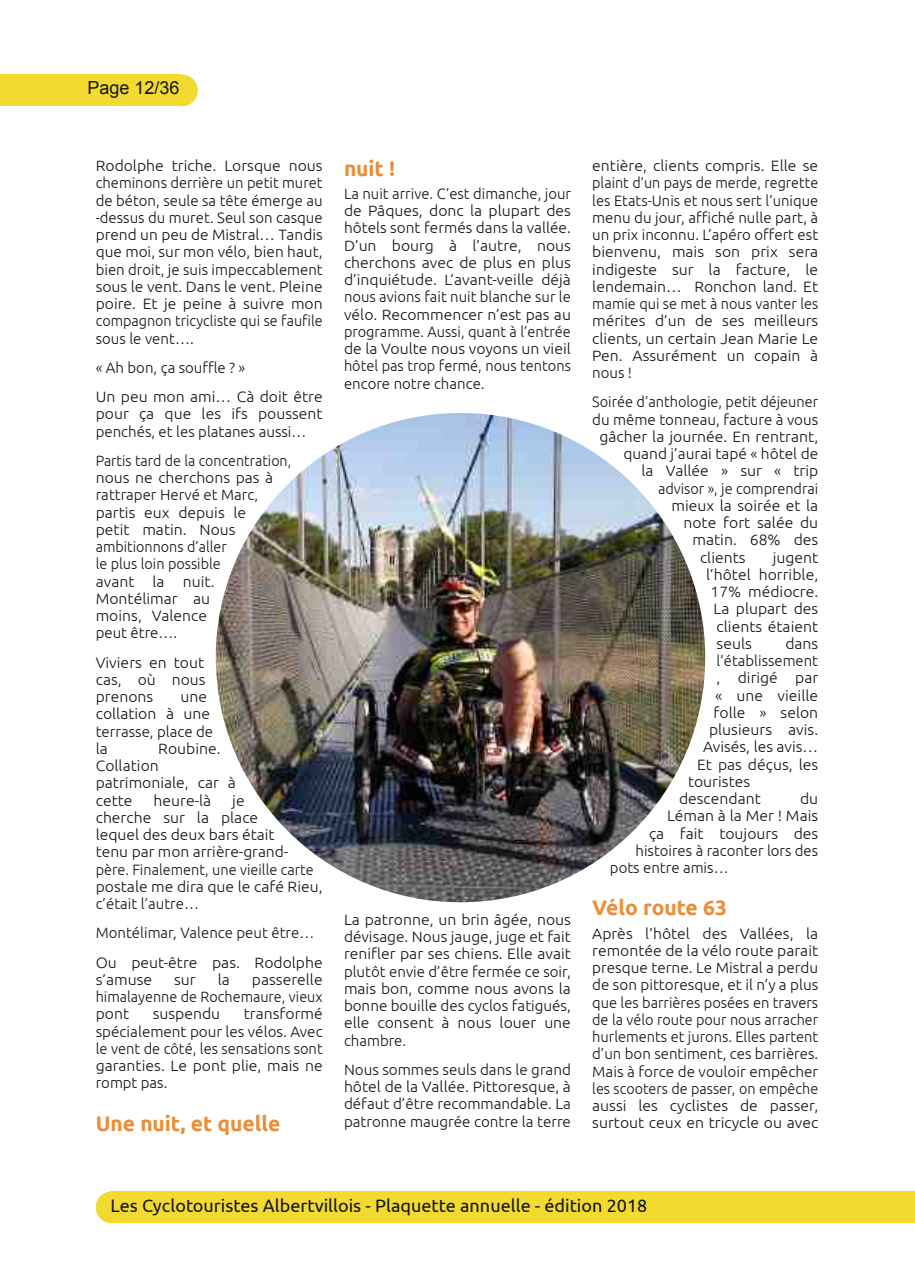
<style>
.page{position:relative;width:915px;height:1285px;background:#fff}
.page>*{position:absolute;margin:0;border:0;box-sizing:border-box;transform-origin:0 0}
.t1{font:700 21px "Ubuntu";letter-spacing:-.005em;color:#e98e39}
.t2{font:18px "Ubuntu";color:#171513}
.t3{font:18px "Arial";color:#171513}
.t4{font:300 15px/17.2px "Ubuntu";color:#171513;text-align:justify;scale:1.05 1}
.t5{font:300 15px/17.2px "Ubuntu";color:#171513}
.t6{font:300 15px/17.2px "Ubuntu";color:#171513;scale:.95 1}
.t7{font:300 15px "Ubuntu";color:#171513;scale:.96 1}
.t8{font:300 15px "Ubuntu";color:#171513;scale:1.04 1}
</style>
<div class="page">
<div style="left:166px;top:74px;width:32px;height:32px;background:#f3da31;border-radius:50%"></div>
<div style="left:0;top:74px;width:181px;height:32px;background:#f3da31"></div>
<div style="left:96px;top:1191px;width:32px;height:31px;background:#f3da31;border-radius:50%"></div>
<div style="left:110px;top:1191px;width:804px;height:31px;background:#f3da31"></div>
<img style="left:216px;top:413px;width:489px;height:489px;border-radius:50%">
<p class="t3" style="left:87px;top:78px;width:94px">Page 12/36</p>
<p class="t4" style="left:96px;top:157px;width:217px">Rodolphe triche. Lorsque nous cheminons derrière un petit muret de béton, seule sa tête émerge au -dessus du muret. Seul son casque prend un peu de Mistral… Tandis que moi, sur mon vélo, bien haut, bien droit, je suis impeccablement sous le vent. Dans le vent. Pleine poire. Et je peine à suivre mon compagnon tricycliste qui se faufile sous le vent….</p>
<p class="t5" style="left:96px;top:352px;width:228px;line-height:29.2px">« Ah bon, ça souffle ? »<br>Un peu mon ami… Cà doit être</p>
<p class="t4" style="left:96px;top:405px;width:217px">pour ça que les ifs poussent penchés, et les platanes aussi…</p>
<p class="t6" style="left:96px;top:451px;width:207px">Partis tard de la concentration, nous ne cherchons pas à rattraper Hervé et Marc, partis eux depuis le<br>petit matin. Nous ambitionnons d’aller<br>le plus loin possible<br>avant la nuit.<br>Montélimar au<br>moins, Valence<br>peut être….</p>
<p class="t4" style="left:96px;top:653px;width:106px">Viviers en tout cas, où nous prenons</p>
<p class="t4" style="left:96px;top:687px;width:113px;text-align:left;text-indent:85px">une collation à une terrasse, place de la</p>
<p class="t4" style="left:96px;top:739px;width:135px;text-align:left;text-indent:63px">Roubine.<br>Collation patrimoniale, car à cette</p>
<p class="t4" style="left:153px;top:791px;width:56px">heure-là</p>
<p class="t4" style="left:96px;top:791px;width:217px;text-align:left;text-indent:136px">je<br>cherche sur la place<br>lequel des deux bars était<br>tenu par mon arrière-grand&shy;père. Finalement, une vieille carte postale me dira que le café Rieu, c’était l’autre…</p>
<p class="t5" style="left:96px;top:918px;width:228px;line-height:29.2px">Montélimar, Valence peut être…<br>Ou peut-être pas. Rodolphe</p>
<p class="t4" style="left:96px;top:970px;width:55px">s’amuse</p>
<p class="t4" style="left:174px;top:970px;width:22px">sur</p>
<p class="t4" style="left:218px;top:970px;width:13px">la</p>
<p class="t4" style="left:96px;top:970px;width:217px;text-indent:156px">passerelle himalayenne de Rochemaure, vieux pont</p>
<p class="t4" style="left:96px;top:1004px;width:217px;text-indent:148px">transformé spécialement pour les vélos. Avec le vent de côté, les sensations sont garanties. Le pont plie, mais ne rompt pas.</p>
<h1 class="t1" style="left:96px;top:1110px;width:186px">Une nuit, et quelle</h1>
<p class="t4" style="left:153px;top:1004px;width:66px">suspendu</p>
<h1 class="t1" style="left:344px;top:156px;width:53px">nuit !</h1>
<p class="t5" style="left:344px;top:185px;width:228px;text-align:justify">La nuit arrive. C’est dimanche, jour de Pâques, donc la plupart des hôtels sont fermés dans la vallée.<br>D’un bourg à l’autre, nous cherchons avec de plus en plus d’inquiétude. L’avant-veille déjà nous avions fait nuit blanche sur le vélo. Recommencer n’est pas au programme. Aussi, quant à l’entrée de la Voulte nous voyons un vieil hôtel pas trop fermé, nous tentons encore notre chance.</p>
<p class="t4" style="left:344px;top:910px;width:217px">La patronne, un brin âgée, nous dévisage. Nous jauge, juge et fait renifler par ses chiens. Elle avait plutôt envie d’être fermée ce soir, mais bon, comme nous avons la bonne bouille des cyclos fatigués, elle consent à nous louer une chambre.</p>
<p class="t5" style="left:344px;top:1060px;width:228px;text-align:justify">Nous sommes seuls dans le grand hôtel de la Vallée. Pittoresque, à défaut d’être recommandable. La patronne maugrée contre la terre</p>
<p class="t4" style="left:592px;top:157px;width:217px">entière, clients compris. Elle se plaint d’un pays de merde, regrette les Etats-Unis et nous sert l’unique menu du jour, affiché nulle part, à un prix inconnu. L’apéro offert est bienvenu, mais son prix sera indigeste sur la facture, le lendemain… Ronchon land. Et mamie qui se met à nous vanter les mérites d’un de ses meilleurs clients, un certain Jean Marie Le Pen. Assurément un copain à nous !</p>
<p class="t5" style="left:592px;top:393px;width:227px">Soirée d’anthologie, petit déjeuner</p>
<p class="t5" style="left:592px;top:410px;width:227px">du même tonneau, facture à vous</p>
<p class="t4" style="left:599px;top:427px;width:210px">gâcher la journée. En rentrant,</p>
<p class="t5" style="left:623px;top:445px;width:196px">quand j’aurai tapé « hôtel de</p>
<p class="t4" style="left:641px;top:462px;width:170px">la Vallée » sur « trip</p>
<p class="t7" style="left:657px;top:479px;width:168px">advisor », je comprendrai</p>
<p class="t4" style="left:671px;top:496px;width:141px">mieux la soirée et la</p>
<p class="t4" style="left:683px;top:514px;width:130px">note fort salée du</p>
<p class="t4" style="left:692px;top:531px;width:121px">matin. 68% des</p>
<p class="t4" style="left:699px;top:548px;width:45px">clients</p>
<p class="t4" style="left:772px;top:548px;width:45px">jugent</p>
<p class="t4" style="left:705px;top:565px;width:108px">l’hôtel horrible,</p>
<p class="t4" style="left:710px;top:583px;width:104px">17% médiocre.</p>
<p class="t4" style="left:713px;top:600px;width:101px">La plupart des</p>
<p class="t4" style="left:716px;top:617px;width:98px">clients étaient</p>
<p class="t4" style="left:716px;top:634px;width:35px">seuls</p>
<p class="t4" style="left:785px;top:634px;width:33px">dans</p>
<p class="t5" style="left:716px;top:651px;width:103px">l’établissement</p>
<p class="t4" style="left:716px;top:669px;width:98px">, dirigé par</p>
<p class="t4" style="left:714px;top:686px;width:100px">« une vieille</p>
<p class="t4" style="left:713px;top:703px;width:101px">folle » selon</p>
<p class="t4" style="left:708px;top:720px;width:105px">plusieurs avis.</p>
<p class="t8" style="left:702px;top:738px;width:112px">Avisés, les avis…</p>
<p class="t4" style="left:696px;top:755px;width:117px">Et pas déçus, les</p>
<p class="t4" style="left:687px;top:772px;width:61px">touristes</p>
<p class="t4" style="left:678px;top:789px;width:79px">descendant</p>
<p class="t4" style="left:799px;top:789px;width:19px">du</p>
<p class="t4" style="left:666px;top:807px;width:145px">Léman à la Mer ! Mais</p>
<p class="t4" style="left:648px;top:824px;width:163px">ça fait toujours des</p>
<p class="t5" style="left:635px;top:841px;width:184px">histoires à raconter lors des</p>
<p class="t5" style="left:609px;top:858px;width:120px">pots entre amis…</p>
<h1 class="t1" style="left:592px;top:895px;width:136px">Vélo route 63</h1>
<p class="t4" style="left:592px;top:924px;width:217px">Après l’hôtel des Vallées, la remontée de la vélo route parait presque terne. Le Mistral a perdu de son pittoresque, et il n’y a plus que les barrières posées en travers de la vélo route pour nous arracher hurlements et jurons. Elles partent d’un bon sentiment, ces barrières.<br>Mais à force de vouloir empêcher les scooters de passer, on empêche aussi les cyclistes de passer, surtout ceux en tricycle ou avec</p>
<p class="t2" style="left:111px;top:1194px;width:538px">Les Cyclotouristes Albertvillois - Plaquette annuelle - édition 2018</p>
</div>
